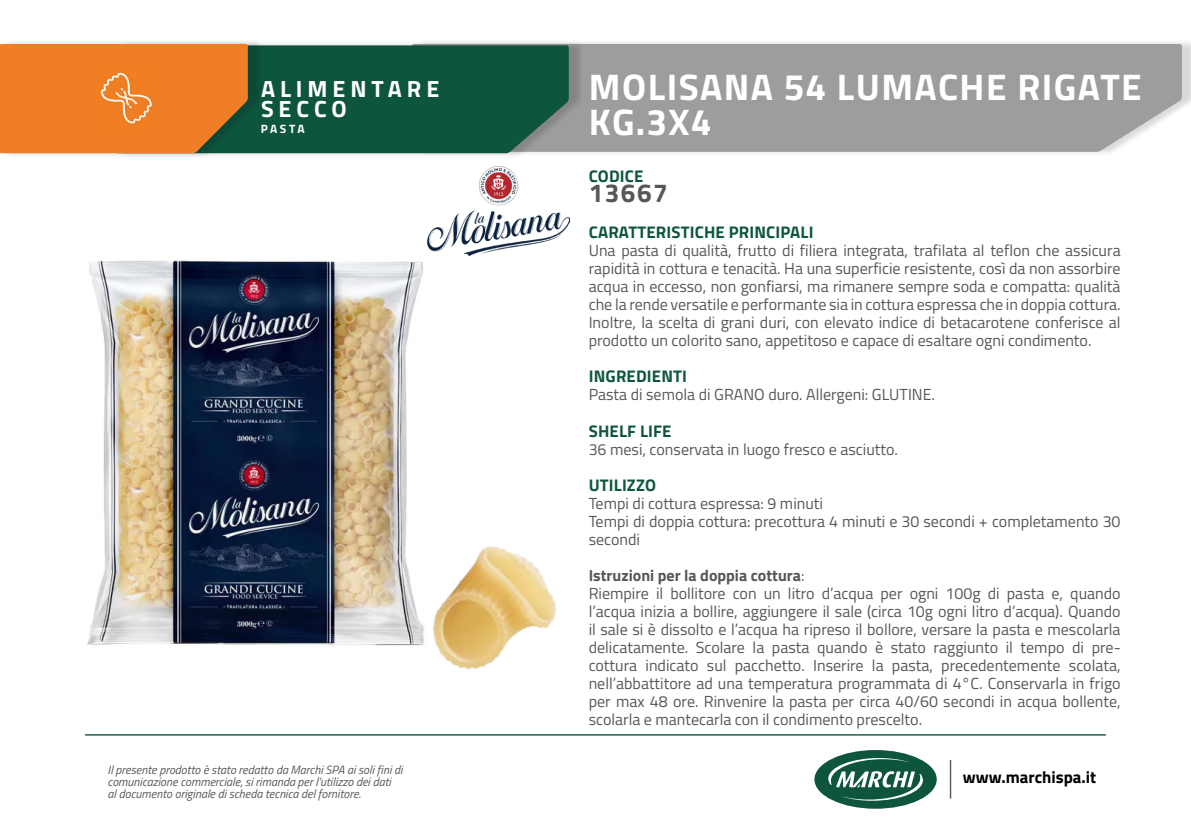
<style>
.page{position:relative;width:1191px;height:840px;background:#fff}
.page>*{position:absolute;margin:0;border:0;box-sizing:border-box;transform-origin:0 0}
.t1{font:700 37px "Titillium Web";letter-spacing:.04em;color:#fff}
.t2{font:700 26px "Titillium Web";letter-spacing:.06em;color:#575756}
.t3{font:700 23.4px/19.8px "Titillium Web";letter-spacing:.21em;color:#fff}
.t4{font:700 16.8px "Titillium Web";letter-spacing:.01em;color:#0e5540}
.t5{font:700 16.8px "Titillium Web";color:#000}
.t6{font:16px/18px "Titillium Web";color:#575756;text-align:justify}
.t7{font:700 16px "Titillium Web";color:#575756}
.t8{font:italic 12px/12px "Titillium Web";color:#575756}
.t9{font:700 12px "Titillium Web";letter-spacing:.195em;color:#fff}
.s1{font-weight:400}
</style>
<div class="page">
<div style="left:416px;top:39px;width:775px;height:118px;background:#000;opacity:.15"></div>
<div style="left:584px;top:44px;width:597px;height:108px;background:#9d9d9c"></div>
<div style="left:119px;top:40px;width:465px;height:118px;background:#000;opacity:.15"></div>
<div style="left:263px;top:45px;width:306px;height:108px;background:#0e5540"></div>
<div style="left:4px;top:38px;width:259px;height:121px;background:#000;opacity:.15"></div>
<div style="left:0;top:44px;width:248px;height:109px;background:#ef7e26"></div>
<img style="left:96px;top:63px;width:59px;height:69px">
<img style="left:87px;top:260px;width:336px;height:386px">
<img style="left:427px;top:166px;width:142px;height:89px">
<img style="left:398px;top:516px;width:158px;height:154px">
<hr style="left:949px;top:759px;width:2px;height:39px;background:#575756">
<div style="left:814px;top:749px;width:122px;height:59px;background:#0e5540;border-radius:50%"></div>
<svg style="left:828px;top:757px;width:95px;height:43px"></svg>
<hr style="left:85px;top:733px;width:1021px;height:2px;background:#0e5540">
<p class="t3" style="left:261px;top:78px;width:180px">ALIMENTARE<br>SECCO</p>
<p class="t9" style="left:261px;top:120px;width:45px">PASTA</p>
<p class="t8" style="left:108px;top:762px;width:296px">Il presente prodotto è stato redatto da Marchi SPA ai soli fini di comunicazione commerciale, si rimanda per l'utilizzo dei dati<br>al documento originale di scheda tecnica del fornitore.</p>
<p class="t1" style="left:589px;top:59px;width:554px">MOLISANA 54 LUMACHE RIGATE</p>
<p class="t1" style="left:589px;top:93px;width:124px">KG.3X4</p>
<p class="t4" style="left:589px;top:163px;width:56px">CODICE</p>
<p class="t2" style="left:588px;top:173px;width:81px">13667</p>
<p class="t4" style="left:589px;top:219px;width:226px">CARATTERISTICHE PRINCIPALI</p>
<p class="t6" style="left:588px;top:241px;width:533px">Una pasta di qualità, frutto di filiera integrata, trafilata al teflon che assicura rapidità in cottura e tenacità. Ha una superficie resistente, così da non assorbire acqua in eccesso, non gonfiarsi, ma rimanere sempre soda e compatta: qualità che la rende versatile e performante sia in cottura espressa che in doppia cottura.<br>Inoltre, la scelta di grani duri, con elevato indice di betacarotene conferisce al prodotto un colorito sano, appetitoso e capace di esaltare ogni condimento.</p>
<p class="t4" style="left:589px;top:363px;width:100px">INGREDIENTI</p>
<p class="t6" style="left:588px;top:385px;width:348px">Pasta di semola di GRANO duro. Allergeni: GLUTINE.</p>
<p class="t4" style="left:589px;top:417px;width:84px">SHELF LIFE</p>
<p class="t6" style="left:588px;top:439px;width:311px">36 mesi, conservata in luogo fresco e asciutto.</p>
<p class="t4" style="left:589px;top:471px;width:69px">UTILIZZO</p>
<p class="t6" style="left:588px;top:493px;width:236px">Tempi di cottura espressa: 9 minuti</p>
<p class="t6" style="left:588px;top:511px;width:533px">Tempi di doppia cottura: precottura 4 minuti e 30 secondi + completamento 30 secondi</p>
<p class="t7" style="left:588px;top:562px;width:217px">Istruzioni per la doppia cottura<span class="s1">:</span></p>
<p class="t6" style="left:588px;top:583px;width:533px">Riempire il bollitore con un litro d’acqua per ogni 100g di pasta e, quando l’acqua inizia a bollire, aggiungere il sale (circa 10g ogni litro d’acqua). Quando il sale si è dissolto e l’acqua ha ripreso il bollore, versare la pasta e mescolarla delicatamente. Scolare la pasta quando è stato raggiunto il tempo di pre&shy;cottura indicato sul pacchetto. Inserire la pasta, precedentemente scolata, nell’abbattitore ad una temperatura programmata di 4°C. Conservarla in frigo per max 48 ore. Rinvenire la pasta per circa 40/60 secondi in acqua bollente, scolarla e mantecarla con il condimento prescelto.</p>
<p class="t5" style="left:963px;top:764px;width:135px">www.marchispa.it</p>
</div>
